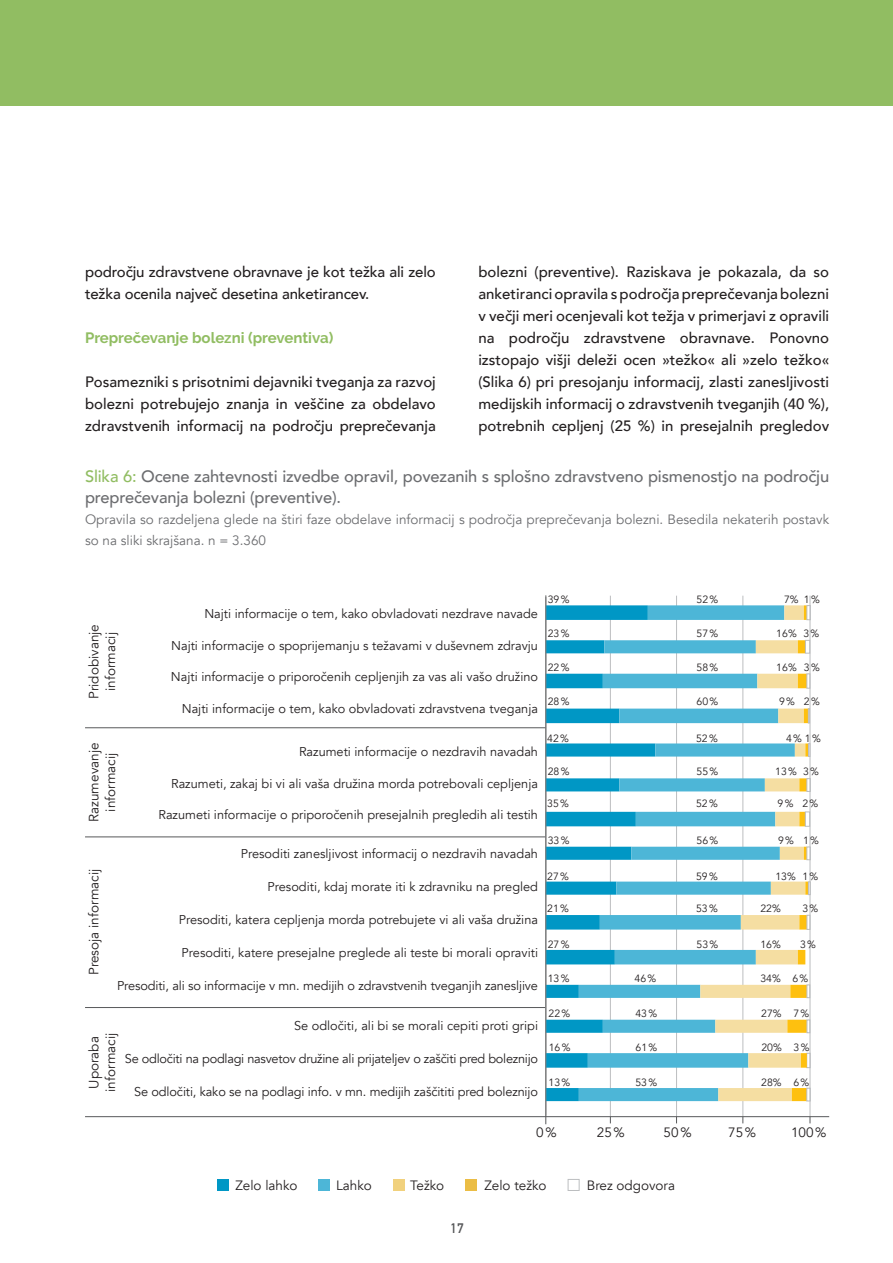
<style>
.page{position:relative;width:893px;height:1263px;background:#fff}
.page>*{position:absolute;margin:0;border:0;box-sizing:border-box;transform-origin:0 0}
.t1{font:500 16.5px/21px "Avenir";letter-spacing:-.01em;color:#6c6d70}
.t2{font:500 15px/22px "Avenir";letter-spacing:-.01em;color:#231f20;text-align:justify}
.t3{font:700 15px "Raleway";color:#91bd62}
.Podnapis{font:13.5px/21px "Avenir";color:#6c6d70}
.t4{font:13.5px/16.5px "Avenir";color:#231f20;text-align:center}
.t5{font:700 13.5px "DIN Alternate";color:#57585a}
.t6{font:12.75px "Avenir";color:#231f20}
.t7{font:12.75px "Avenir";letter-spacing:-.02em;color:#231f20}
.t8{font:10.5px "Avenir";color:#231f20}
.s1{color:#91bd62}
</style>
<div class="page">
<div style="left:0;top:0;width:893px;height:106px;background:#91bd62"></div>
<hr style="left:676px;top:596px;width:1px;height:520px;background:#bcbec0">
<hr style="left:610px;top:596px;width:1px;height:520px;background:#bcbec0">
<hr style="left:742px;top:596px;width:1px;height:520px;background:#bcbec0">
<hr style="left:810px;top:596px;width:1px;height:520px;background:#bcbec0">
<hr style="left:85px;top:836px;width:461px;height:1px;background:#58595b">
<hr style="left:85px;top:1007px;width:460px;height:1px;background:#58595b">
<hr style="left:85px;top:727px;width:461px;height:1px;background:#58595b">
<hr style="left:85px;top:1116px;width:744px;height:1px;background:#58595b">
<div style="left:218px;top:1179px;width:11px;height:11px;background:#0097c5"></div>
<div style="left:319px;top:1179px;width:11px;height:11px;background:#4db6d7"></div>
<div style="left:393px;top:1179px;width:11px;height:11px;background:#f1d17d"></div>
<div style="left:466px;top:1179px;width:11px;height:11px;background:#ebbd45"></div>
<div style="left:568px;top:1179px;width:11px;height:12px;border:1px solid #bcbec0"></div>
<hr style="left:545px;top:596px;width:1px;height:528px;background:#58595b">
<svg style="left:546px;top:605px;width:33px;height:496px"></svg>
<svg style="left:579px;top:605px;width:121px;height:496px"></svg>
<svg style="left:700px;top:605px;width:87px;height:496px"></svg>
<hr style="left:545px;top:595px;width:1px;height:518px;background:#7f8080">
<svg style="left:787px;top:605px;width:23px;height:496px"></svg>
<p class="t2" style="left:85px;top:259px;width:352px">področju zdravstvene obravnave je kot težka ali zelo težka ocenila največ desetina anketirancev.</p>
<p class="t3" style="left:85px;top:329px;width:250px">Preprečevanje bolezni (preventiva)</p>
<p class="t2" style="left:85px;top:370px;width:352px">Posamezniki s prisotnimi dejavniki tveganja za razvoj bolezni potrebujejo znanja in veščine za obdelavo zdravstvenih informacij na področju preprečevanja</p>
<p class="t2" style="left:478px;top:259px;width:352px">bolezni (preventive). Raziskava je pokazala, da so anketiranci opravila s področja preprečevanja bolezni v večji meri ocenjevali kot težja v primerjavi z opravili na področju zdravstvene obravnave. Ponovno izstopajo višji deleži ocen »težko« ali »zelo težko« (Slika 6) pri presojanju informacij, zlasti zanesljivosti medijskih informacij o zdravstvenih tveganjih (40 %), potrebnih cepljenj (25 %) in presejalnih pregledov</p>
<p class="t1" style="left:85px;top:465px;width:746px"><span class="s1">Slika 6:</span> Ocene zahtevnosti izvedbe opravil, povezanih s splošno zdravstveno pismenostjo na področju preprečevanja bolezni (preventive).</p>
<p class="Podnapis" style="left:85px;top:509px;width:746px">Opravila so razdeljena glede na štiri faze obdelave informacij s področja preprečevanja bolezni. Besedila nekaterih postavk so na sliki skrajšana. n = 3.360</p>
<p class="t6" style="left:204px;top:606px;width:335px">Najti informacije o tem, kako obvladovati nezdrave navade</p>
<p class="t6" style="left:171px;top:638px;width:368px">Najti informacije o spoprijemanju s težavami v duševnem zdravju</p>
<p class="t6" style="left:171px;top:669px;width:369px">Najti informacije o priporočenih cepljenjih za vas ali vašo družino</p>
<p class="t6" style="left:182px;top:701px;width:358px">Najti informacije o tem, kako obvladovati zdravstvena tveganja</p>
<p class="t6" style="left:299px;top:744px;width:240px">Razumeti informacije o nezdravih navadah</p>
<p class="t6" style="left:171px;top:776px;width:368px">Razumeti, zakaj bi vi ali vaša družina morda potrebovali cepljenja</p>
<p class="t6" style="left:158px;top:807px;width:381px">Razumeti informacije o priporočenih presejalnih pregledih ali testih</p>
<p class="t6" style="left:241px;top:846px;width:299px">Presoditi zanesljivost informacij o nezdravih navadah</p>
<p class="t6" style="left:268px;top:879px;width:272px">Presoditi, kdaj morate iti k zdravniku na pregled</p>
<p class="t6" style="left:179px;top:912px;width:361px">Presoditi, katera cepljenja morda potrebujete vi ali vaša družina</p>
<p class="t6" style="left:182px;top:945px;width:358px">Presoditi, katere presejalne preglede ali teste bi morali opraviti</p>
<p class="t6" style="left:117px;top:978px;width:422px">Presoditi, ali so informacije v mn. medijih o zdravstvenih tveganjih zanesljive</p>
<p class="t6" style="left:294px;top:1018px;width:246px">Se odločiti, ali bi se morali cepiti proti gripi</p>
<p class="t7" style="left:125px;top:1051px;width:415px">Se odločiti na podlagi nasvetov družine ali prijateljev o zaščiti pred boleznijo</p>
<p class="t6" style="left:134px;top:1084px;width:405px">Se odločiti, kako se na podlagi info. v mn. medijih zaščititi pred boleznijo</p>
<p class="t4" style="left:86px;top:699px;width:76px;rotate:-90deg">Pridobivanje informacij</p>
<p class="t4" style="left:86px;top:822px;width:81px;rotate:-90deg">Razumevanje informacij</p>
<p class="t4" style="left:86px;top:975px;width:108px;rotate:-90deg">Presoja informacij</p>
<p class="t4" style="left:86px;top:1092px;width:61px;text-align:left;rotate:-90deg">Uporaba informacij</p>
<p class="t8" style="left:548px;top:593px;width:23px">39%</p>
<p class="t8" style="left:696px;top:593px;width:23px">52%</p>
<p class="t8" style="left:784px;top:593px;width:16px">7%</p>
<p class="t8" style="left:804px;top:593px;width:17px">1%</p>
<p class="t8" style="left:548px;top:627px;width:23px">23%</p>
<p class="t8" style="left:696px;top:627px;width:23px">57%</p>
<p class="t8" style="left:776px;top:627px;width:22px">16%</p>
<p class="t8" style="left:803px;top:627px;width:17px">3%</p>
<p class="t8" style="left:548px;top:661px;width:23px">22%</p>
<p class="t8" style="left:696px;top:661px;width:23px">58%</p>
<p class="t8" style="left:776px;top:661px;width:22px">16%</p>
<p class="t8" style="left:804px;top:661px;width:17px">3%</p>
<p class="t8" style="left:548px;top:695px;width:23px">28%</p>
<p class="t8" style="left:696px;top:695px;width:23px">60%</p>
<p class="t8" style="left:779px;top:695px;width:17px">9%</p>
<p class="t8" style="left:804px;top:695px;width:17px">2%</p>
<p class="t8" style="left:547px;top:732px;width:23px">42%</p>
<p class="t8" style="left:696px;top:732px;width:23px">52%</p>
<p class="t8" style="left:786px;top:732px;width:36px">4% 1%</p>
<p class="t8" style="left:548px;top:765px;width:23px">28%</p>
<p class="t8" style="left:696px;top:765px;width:23px">55%</p>
<p class="t8" style="left:775px;top:765px;width:23px">13%</p>
<p class="t8" style="left:803px;top:765px;width:17px">3%</p>
<p class="t8" style="left:547px;top:797px;width:23px">35%</p>
<p class="t8" style="left:696px;top:797px;width:23px">52%</p>
<p class="t8" style="left:778px;top:797px;width:17px">9%</p>
<p class="t8" style="left:802px;top:797px;width:17px">2%</p>
<p class="t8" style="left:548px;top:834px;width:23px">33%</p>
<p class="t8" style="left:696px;top:834px;width:23px">56%</p>
<p class="t8" style="left:778px;top:834px;width:17px">9%</p>
<p class="t8" style="left:803px;top:834px;width:17px">1%</p>
<p class="t8" style="left:547px;top:870px;width:23px">27%</p>
<p class="t8" style="left:696px;top:870px;width:23px">59%</p>
<p class="t8" style="left:775px;top:870px;width:22px">13%</p>
<p class="t8" style="left:802px;top:870px;width:17px">1%</p>
<p class="t8" style="left:547px;top:902px;width:23px">21%</p>
<p class="t8" style="left:696px;top:902px;width:23px">53%</p>
<p class="t8" style="left:760px;top:902px;width:22px">22%</p>
<p class="t8" style="left:802px;top:902px;width:17px">3%</p>
<p class="t8" style="left:548px;top:938px;width:23px">27%</p>
<p class="t8" style="left:696px;top:938px;width:23px">53%</p>
<p class="t8" style="left:760px;top:938px;width:22px">16%</p>
<p class="t8" style="left:800px;top:938px;width:17px">3%</p>
<p class="t8" style="left:548px;top:972px;width:23px">13%</p>
<p class="t8" style="left:635px;top:972px;width:23px">46%</p>
<p class="t8" style="left:760px;top:972px;width:22px">34%</p>
<p class="t8" style="left:792px;top:972px;width:17px">6%</p>
<p class="t8" style="left:549px;top:1007px;width:23px">22%</p>
<p class="t8" style="left:635px;top:1007px;width:23px">43%</p>
<p class="t8" style="left:761px;top:1007px;width:22px">27%</p>
<p class="t8" style="left:793px;top:1007px;width:17px">7%</p>
<p class="t8" style="left:549px;top:1041px;width:23px">16%</p>
<p class="t8" style="left:636px;top:1041px;width:23px">61%</p>
<p class="t8" style="left:761px;top:1041px;width:22px">20%</p>
<p class="t8" style="left:793px;top:1041px;width:17px">3%</p>
<p class="t8" style="left:549px;top:1076px;width:23px">13%</p>
<p class="t8" style="left:635px;top:1076px;width:23px">53%</p>
<p class="t8" style="left:761px;top:1076px;width:22px">28%</p>
<p class="t8" style="left:793px;top:1076px;width:17px">6%</p>
<p class="t4" style="left:536px;top:1124px;width:22px">0%</p>
<p class="t4" style="left:597px;top:1124px;width:29px">25%</p>
<p class="t4" style="left:664px;top:1124px;width:29px">50%</p>
<p class="t4" style="left:728px;top:1124px;width:29px">75%</p>
<p class="t4" style="left:791px;top:1124px;width:37px">100%</p>
<p class="t4" style="left:235px;top:1178px;width:64px">Zelo lahko</p>
<p class="t4" style="left:336px;top:1178px;width:37px">Lahko</p>
<p class="t4" style="left:410px;top:1178px;width:36px">Težko</p>
<p class="t4" style="left:484px;top:1178px;width:64px">Zelo težko</p>
<p class="t4" style="left:587px;top:1178px;width:90px">Brez odgovora</p>
<p class="t5" style="left:451px;top:1217px;width:14px">17</p>
</div>
